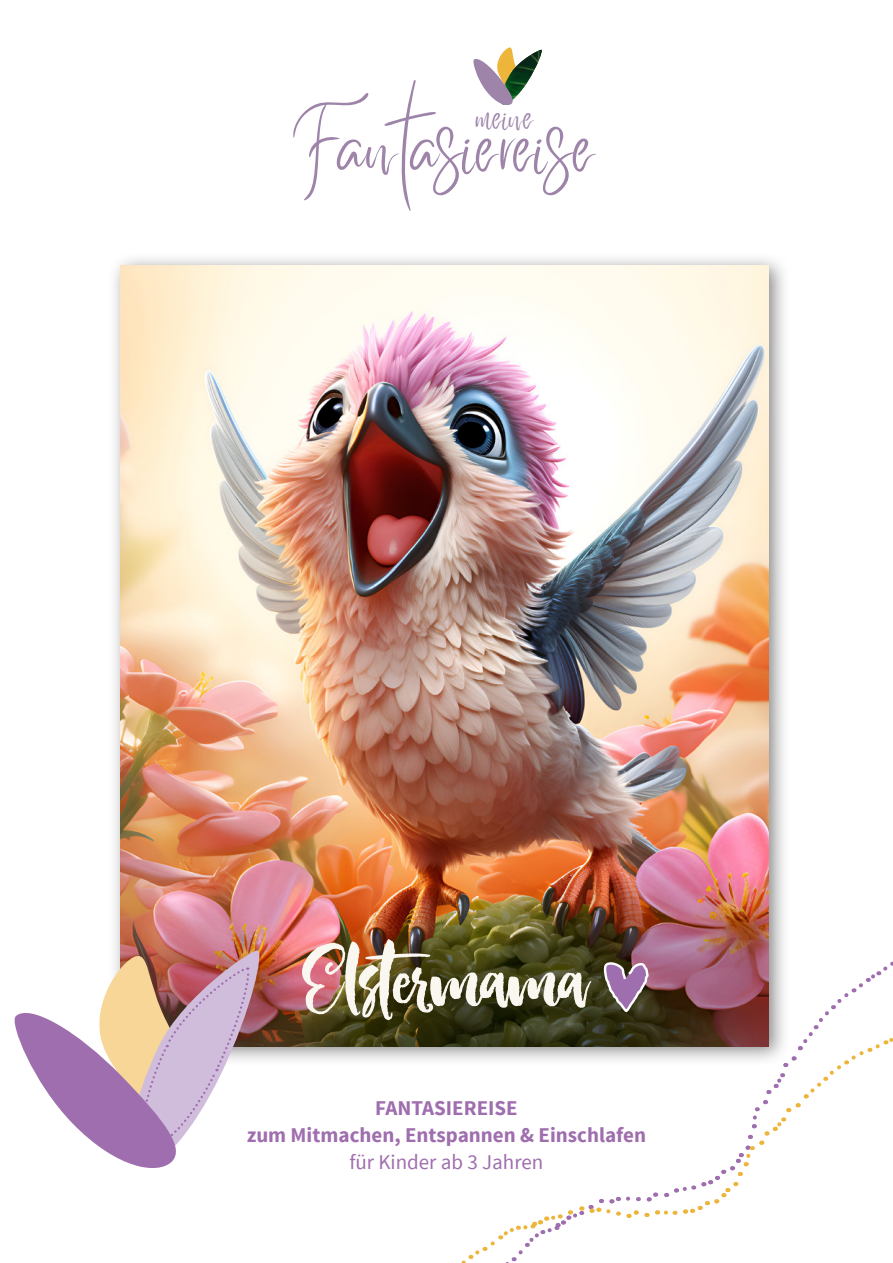
<style>
.page{position:relative;width:893px;height:1263px;background:#fff}
.page>*{position:absolute;margin:0;border:0;box-sizing:border-box;transform-origin:0 0}
.t1{font:99.75px "Brushfire";letter-spacing:-.01em;color:#faf7f1}
.t2{font:64.2px "Better Saturday";color:#9e84a9}
.t3{font:30.75px "Better Saturday";color:#9e84a9}
.t4{font:700 21px "Source Sans Pro";color:#9f6eae}
.t5{font:21px "Source Sans Pro";color:#9f6eae}
</style>
<div class="page">
<div style="left:108px;top:252px;width:682px;height:814px;background:#615f5f;opacity:.75"></div>
<img style="left:120px;top:266px;width:649px;height:780px">
<svg style="left:14px;top:948px;width:249px;height:220px"></svg>
<svg style="left:473px;top:47px;width:69px;height:58px"></svg>
<svg style="left:454px;top:943px;width:439px;height:320px"></svg>
<p class="t2" style="left:289px;top:135px;width:307px">Fantasiereise</p>
<p class="t3" style="left:477px;top:112px;width:59px">meine</p>
<p class="t1" style="left:302px;top:929px;width:286px">Elstermama</p>
<p class="t4" style="left:375px;top:1095px;width:144px">FANTASIEREISE</p>
<p class="t4" style="left:247px;top:1122px;width:401px">zum Mitmachen, Entspannen &amp; Einschlafen</p>
<p class="t5" style="left:350px;top:1149px;width:195px">für Kinder ab 3 Jahren</p>
</div>
